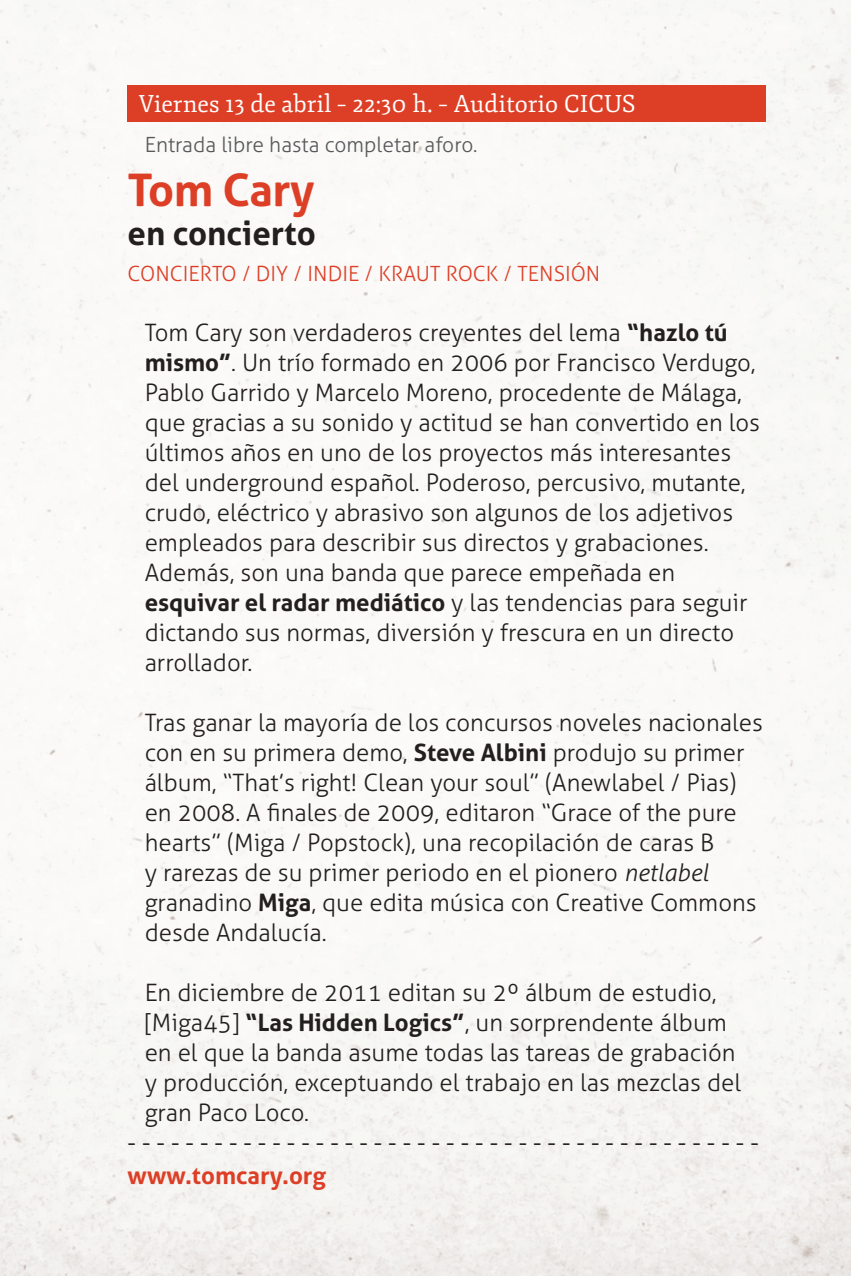
<style>
.page{position:relative;width:851px;height:1276px;background:#fff}
.page>*{position:absolute;margin:0;border:0;box-sizing:border-box;transform-origin:0 0}
.CUERPO_TEXTO_2{font:700 45px "Aller";letter-spacing:-.01em;color:#dd3f26}
.CUERPO_TEXTO_2-2{font:700 33px "Aller";color:#231f20}
.CUERPO_TEXTO_2-3{font:300 24px/30px "Aller";color:#231f20}
.t1{font:24px "Fjord One";color:#fff}
.CUERPO_TEXTO_2-4{font:700 24px "Aller";color:#dd3f26}
.CUERPO_TEXTO_2-5{font:300 21px "Aller";color:#dd3f26}
.CUERPO_TEXTO_2-6{font:300 21px "Aller";color:#57585a}
.s1{font-weight:700}
.s2{font-style:italic}
</style>
<div class="page">
<img style="left:0;top:0;width:850px;height:1276px">
<div style="left:128px;top:85px;width:637px;height:37px;background:#dd3f26"></div>
<p class="t1" style="left:139px;top:90px;width:498px">Viernes 13 de abril – 22:30 h. – Auditorio CICUS</p>
<p class="CUERPO_TEXTO_2-6" style="left:145px;top:132px;width:334px">Entrada libre hasta completar aforo.</p>
<p class="CUERPO_TEXTO_2" style="left:128px;top:162px;width:188px">Tom Cary</p>
<p class="CUERPO_TEXTO_2-2" style="left:128px;top:213px;width:190px">en concierto</p>
<p class="CUERPO_TEXTO_2-5" style="left:128px;top:261px;width:474px">CONCIERTO / DIY / INDIE / KRAUT ROCK / TENSIÓN</p>
<p class="CUERPO_TEXTO_2-3" style="left:145px;top:317px;width:617px">Tom Cary son verdaderos creyentes del lema <span class="s1">“hazlo tú mismo”</span>. Un trío formado en 2006 por Francisco Verdugo, Pablo Garrido y Marcelo Moreno, procedente de Málaga, que gracias a su sonido y actitud se han convertido en los últimos años en uno de los proyectos más interesantes del underground español. Poderoso, percusivo, mutante, crudo, eléctrico y abrasivo son algunos de los adjetivos empleados para describir sus directos y grabaciones.<br>Además, son una banda que parece empeñada en <span class="s1">esquivar el radar mediático</span> y las tendencias para seguir dictando sus normas, diversión y frescura en un directo arrollador.</p>
<p class="CUERPO_TEXTO_2-3" style="left:145px;top:707px;width:619px">Tras ganar la mayoría de los concursos noveles nacionales con en su primera demo, <span class="s1">Steve Albini</span> produjo su primer álbum, “That’s right! Clean your soul” (Anewlabel / Pias) en 2008. A finales de 2009, editaron “Grace of the pure hearts” (Miga / Popstock), una recopilación de caras B<br>y rarezas de su primer periodo en el pionero <span class="s2">netlabel </span>granadino <span class="s1">Miga</span>, que edita música con Creative Commons desde Andalucía.</p>
<p class="CUERPO_TEXTO_2-3" style="left:145px;top:977px;width:598px">En diciembre de 2011 editan su 2º álbum de estudio, [Miga45] <span class="s1">“Las Hidden Logics”</span>, un sorprendente álbum en el que la banda asume todas las tareas de grabación y producción, exceptuando el trabajo en las mezclas del gran Paco Loco.</p>
<p class="CUERPO_TEXTO_2-3" style="left:128px;top:1127px;width:632px">- - - - - - - - - - - - - - - - - - - - - - - - - - - - - - - - - - - - - - - - - - - -</p>
<p class="CUERPO_TEXTO_2-4" style="left:128px;top:1160px;width:200px">www.tomcary.org</p>
</div>
